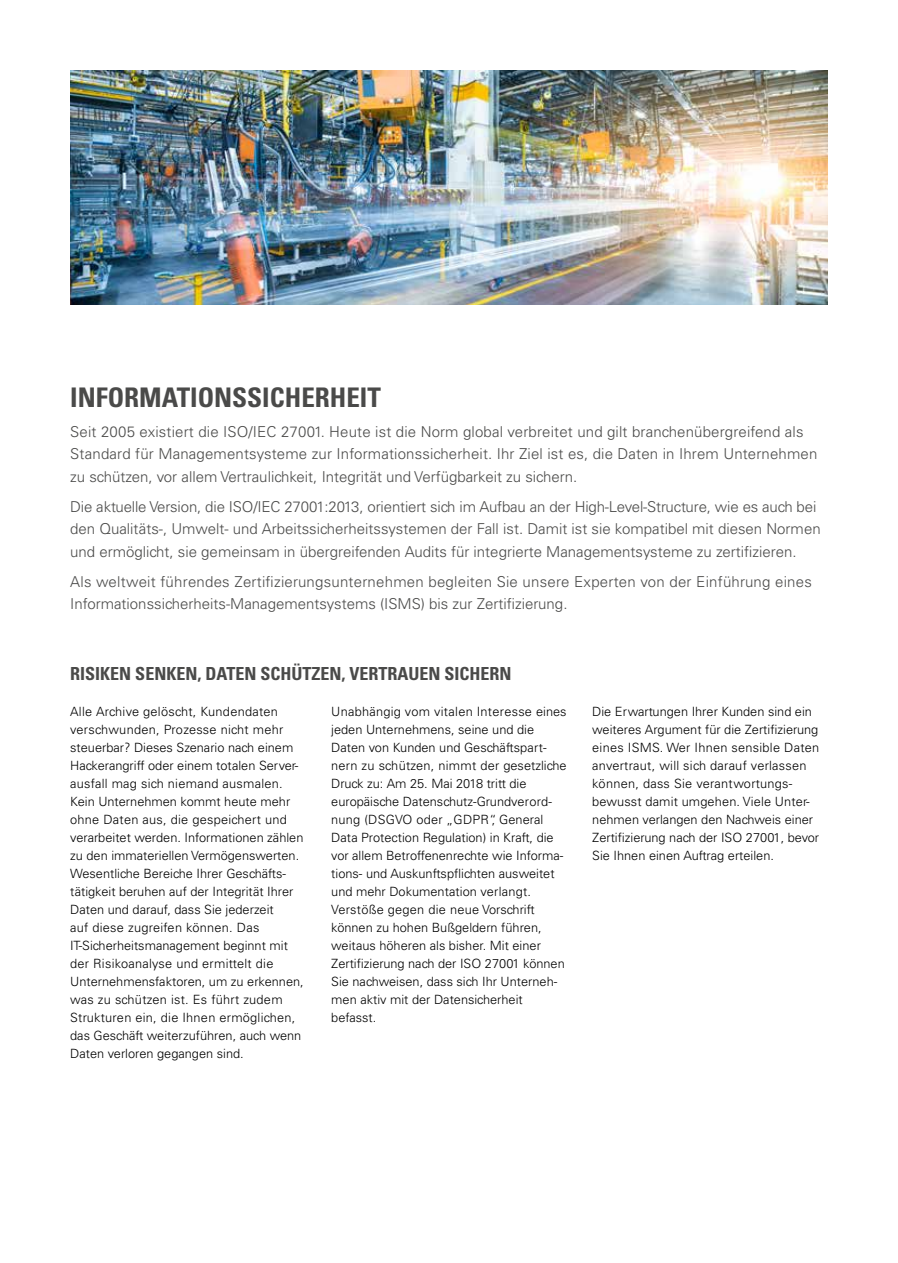
<style>
.page{position:relative;width:898px;height:1263px;background:#fff}
.page>*{position:absolute;margin:0;border:0;box-sizing:border-box;transform-origin:0 0}
.t1{font:700 condensed 27px "Univers LT Std";color:#4a4a49}
.t2{font:700 condensed 18px "Univers LT Std";color:#4a4a49}
.t3{font:300 15px/22.5px "Univers LT Std";color:#4a4a49}
.t4{font:300 12.75px/18px "Univers LT Std";color:#000}
</style>
<div class="page">
<img style="left:70px;top:70px;width:757px;height:234px">
<h1 class="t1" style="left:70px;top:380px;width:312px">INFORMATIONSSICHERHEIT</h1>
<p class="t3" style="left:70px;top:420px;width:748px">Seit 2005 existiert die ISO/IEC 27001. Heute ist die Norm global verbreitet und gilt branchenübergreifend als<br>Standard für Managementsysteme zur Informationssicherheit. Ihr Ziel ist es, die Daten in Ihrem Unternehmen zu schützen, vor allem Vertraulichkeit, Integrität und Verfügbarkeit zu sichern.</p>
<p class="t3" style="left:70px;top:495px;width:751px">Die aktuelle Version, die ISO/IEC 27001:2013, orientiert sich im Aufbau an der High-Level-Structure, wie es auch bei den Qualitäts-, Umwelt- und Arbeitssicherheitssystemen der Fall ist. Damit ist sie kompatibel mit diesen Normen und ermöglicht, sie gemeinsam in übergreifenden Audits für integrierte Managementsysteme zu zertifizieren.</p>
<p class="t3" style="left:70px;top:570px;width:743px">Als weltweit führendes Zertifizierungsunternehmen begleiten Sie unsere Experten von der Einführung eines<br>Informationssicherheits-Managementsystems (ISMS) bis zur Zertifizierung.</p>
<h2 class="t2" style="left:70px;top:662px;width:443px">RISIKEN SENKEN, DATEN SCHÜTZEN, VERTRAUEN SICHERN</h2>
<p class="t4" style="left:70px;top:702px;width:235px">Alle Archive gelöscht, Kundendaten verschwunden, Prozesse nicht mehr steuerbar? Dieses Szenario nach einem Hackerangriff oder einem totalen Server&shy;ausfall mag sich niemand ausmalen.<br>Kein Unternehmen kommt heute mehr ohne Daten aus, die gespeichert und verarbeitet werden. Informationen zählen zu den immateriellen Vermögenswerten.<br>Wesentliche Bereiche Ihrer Geschäfts&shy;tätigkeit beruhen auf der Integrität Ihrer Daten und darauf, dass Sie jederzeit<br>auf diese zugreifen können. Das IT-Sicherheitsmanagement beginnt mit der Risikoanalyse und ermittelt die Unternehmensfaktoren, um zu erkennen, was zu schützen ist. Es führt zudem Strukturen ein, die Ihnen ermöglichen, das Geschäft weiterzuführen, auch wenn Daten verloren gegangen sind.</p>
<p class="t4" style="left:331px;top:702px;width:237px">Unabhängig vom vitalen Interesse eines jeden Unternehmens, seine und die Daten von Kunden und Geschäftspart&shy;nern zu schützen, nimmt der gesetzliche Druck zu: Am 25. Mai 2018 tritt die europäische Datenschutz-Grundverord&shy;nung (DSGVO oder „GDPR“, General Data Protection Regulation) in Kraft, die vor allem Betroffenenrechte wie Informa&shy;tions- und Auskunftspflichten ausweitet und mehr Dokumentation verlangt.<br>Verstöße gegen die neue Vorschrift können zu hohen Bußgeldern führen, weitaus höheren als bisher. Mit einer Zertifizierung nach der ISO 27001 können Sie nachweisen, dass sich Ihr Unterneh&shy;men aktiv mit der Datensicherheit befasst.</p>
<p class="t4" style="left:592px;top:702px;width:228px">Die Erwartungen Ihrer Kunden sind ein weiteres Argument für die Zertifizierung eines ISMS. Wer Ihnen sensible Daten anvertraut, will sich darauf verlassen können, dass Sie verantwortungs&shy;bewusst damit umgehen. Viele Unter&shy;nehmen verlangen den Nachweis einer Zertifizierung nach der ISO 27001, bevor Sie Ihnen einen Auftrag erteilen.</p>
</div>
